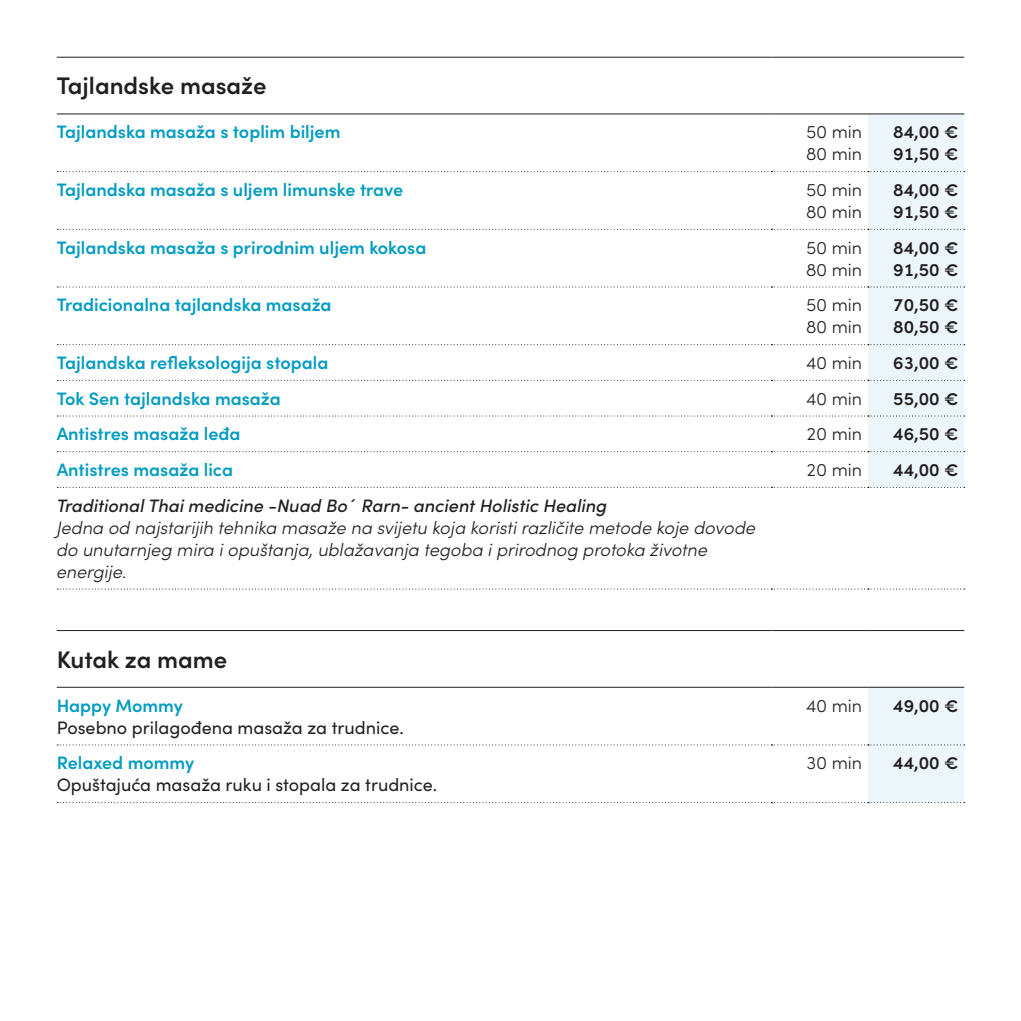
<style>
.page{position:relative;width:1021px;height:1021px;background:#fff}
.page>*{position:absolute;margin:0;border:0;box-sizing:border-box;transform-origin:0 0}
.MEDnaslov{font:600 24px "Sofia Pro";color:#231f20}
.postavka{font:600 18px "Sofia Pro";color:#009cc2}
.tabela{font:italic 300 18px/22px "Sofia Pro";color:#231f20}
.cena{font:600 18px "Sofia Pro";color:#231f20}
.tabela-2{font:18px "Sofia Pro";color:#231f20}
.minute{font:300 18px "Sofia Pro";color:#231f20}
.tabela-3{font:italic 500 18px "Sofia Pro";color:#231f20}
</style>
<div class="page">
<hr style="left:57px;top:57px;width:714px;height:1px;background:#231f20">
<hr style="left:771px;top:57px;width:96px;height:1px;background:#231f20">
<hr style="left:867px;top:57px;width:97px;height:1px;background:#231f20">
<hr style="left:57px;top:113px;width:714px;height:1px;background:#231f20">
<hr style="left:771px;top:113px;width:96px;height:1px;background:#231f20">
<hr style="left:867px;top:113px;width:97px;height:1px;background:#231f20">
<svg style="left:57px;top:114px;width:907px;height:374px"></svg>
<svg style="left:57px;top:588px;width:907px;height:1px"></svg>
<hr style="left:57px;top:630px;width:714px;height:1px;background:#231f20">
<hr style="left:771px;top:630px;width:96px;height:1px;background:#231f20">
<hr style="left:867px;top:630px;width:97px;height:1px;background:#231f20">
<hr style="left:57px;top:686px;width:714px;height:1px;background:#231f20">
<hr style="left:771px;top:686px;width:96px;height:1px;background:#231f20">
<hr style="left:867px;top:686px;width:97px;height:1px;background:#231f20">
<svg style="left:57px;top:687px;width:907px;height:116px"></svg>
<p class="MEDnaslov" style="left:57px;top:68px;width:211px">Tajlandske masaže</p>
<p class="postavka" style="left:57px;top:118px;width:285px">Tajlandska masaža s toplim biljem</p>
<p class="minute" style="left:806px;top:119px;width:58px">50 min</p>
<p class="minute" style="left:806px;top:141px;width:58px">80 min</p>
<p class="cena" style="left:893px;top:118px;width:67px">84,00 €</p>
<p class="cena" style="left:893px;top:140px;width:67px">91,50 €</p>
<p class="postavka" style="left:57px;top:176px;width:348px">Tajlandska masaža s uljem limunske trave</p>
<p class="minute" style="left:806px;top:177px;width:58px">50 min</p>
<p class="minute" style="left:806px;top:199px;width:58px">80 min</p>
<p class="cena" style="left:893px;top:176px;width:67px">84,00 €</p>
<p class="cena" style="left:893px;top:198px;width:67px">91,50 €</p>
<p class="postavka" style="left:57px;top:234px;width:371px">Tajlandska masaža s prirodnim uljem kokosa</p>
<p class="minute" style="left:806px;top:234px;width:58px">50 min</p>
<p class="minute" style="left:806px;top:256px;width:58px">80 min</p>
<p class="cena" style="left:893px;top:234px;width:67px">84,00 €</p>
<p class="cena" style="left:893px;top:256px;width:67px">91,50 €</p>
<p class="postavka" style="left:57px;top:291px;width:276px">Tradicionalna tajlandska masaža</p>
<p class="minute" style="left:806px;top:292px;width:58px">50 min</p>
<p class="minute" style="left:806px;top:314px;width:58px">80 min</p>
<p class="cena" style="left:893px;top:291px;width:67px">70,50 €</p>
<p class="cena" style="left:893px;top:313px;width:67px">80,50 €</p>
<p class="postavka" style="left:57px;top:349px;width:273px">Tajlandska refleksologija stopala</p>
<p class="minute" style="left:806px;top:349px;width:58px">40 min</p>
<p class="cena" style="left:893px;top:349px;width:67px">63,00 €</p>
<p class="postavka" style="left:57px;top:385px;width:226px">Tok Sen tajlandska masaža</p>
<p class="minute" style="left:806px;top:385px;width:58px">40 min</p>
<p class="cena" style="left:893px;top:385px;width:67px">55,00 €</p>
<p class="postavka" style="left:57px;top:420px;width:185px">Antistres masaža leđa</p>
<p class="minute" style="left:806px;top:421px;width:58px">20 min</p>
<p class="cena" style="left:893px;top:420px;width:67px">46,50 €</p>
<p class="postavka" style="left:57px;top:456px;width:178px">Antistres masaža lica</p>
<p class="minute" style="left:806px;top:456px;width:58px">20 min</p>
<p class="cena" style="left:893px;top:456px;width:67px">44,00 €</p>
<p class="tabela-3" style="left:57px;top:492px;width:552px">Traditional Thai medicine -Nuad Bo´ Rarn- ancient Holistic Healing</p>
<p class="tabela" style="left:57px;top:515px;width:700px">Jedna od najstarijih tehnika masaže na svijetu koja koristi različite metode koje dovode do unutarnjeg mira i opuštanja, ublažavanja tegoba i prirodnog protoka životne energije.</p>
<p class="MEDnaslov" style="left:57px;top:641px;width:172px">Kutak za mame</p>
<p class="postavka" style="left:57px;top:691px;width:128px">Happy Mommy</p>
<p class="tabela-2" style="left:57px;top:714px;width:348px">Posebno prilagođena masaža za trudnice.</p>
<p class="postavka" style="left:57px;top:749px;width:139px">Relaxed mommy</p>
<p class="tabela-2" style="left:57px;top:771px;width:382px">Opuštajuća masaža ruku i stopala za trudnice.</p>
<p class="minute" style="left:806px;top:692px;width:58px">40 min</p>
<p class="cena" style="left:893px;top:691px;width:67px">49,00 €</p>
<p class="minute" style="left:806px;top:750px;width:58px">30 min</p>
<p class="cena" style="left:893px;top:749px;width:67px">44,00 €</p>
</div>
